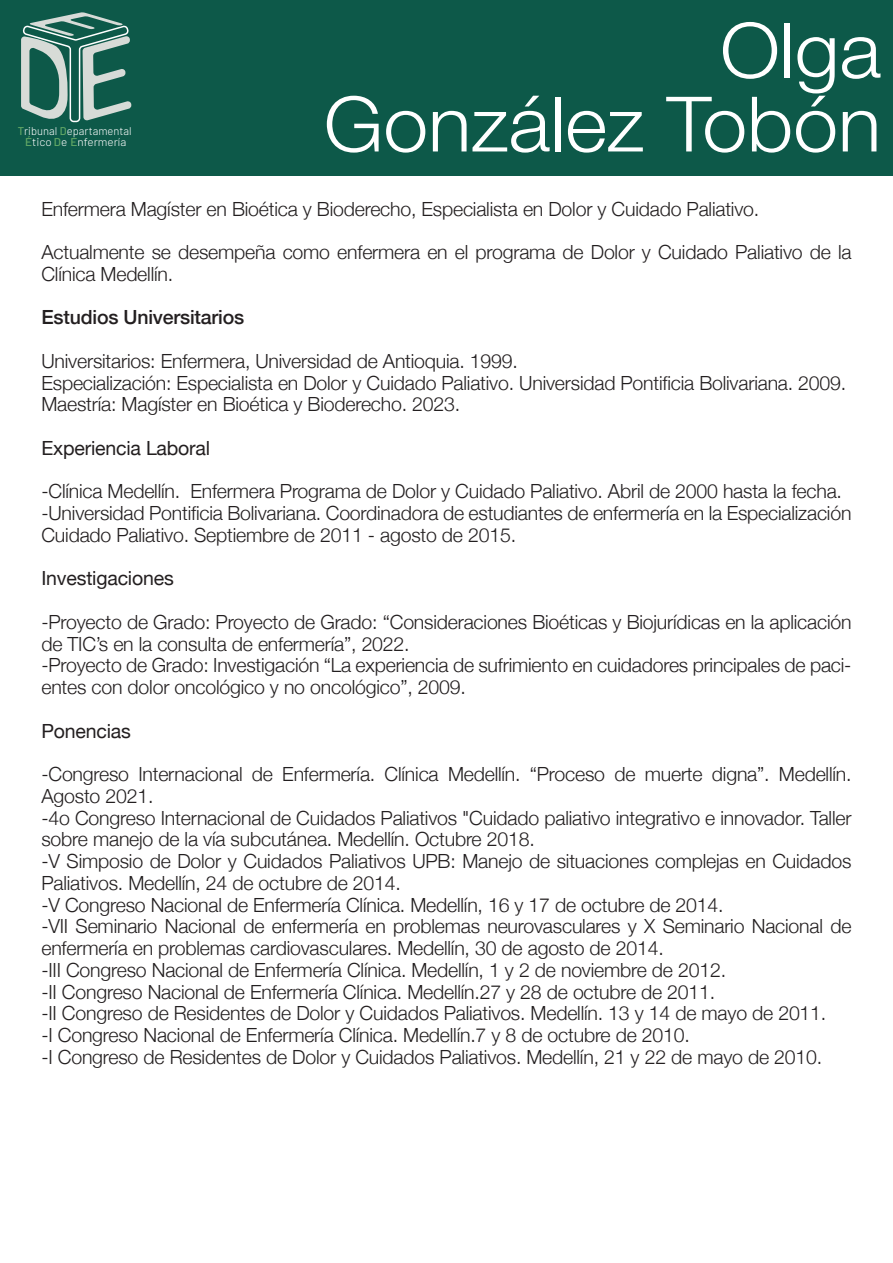
<style>
.page{position:relative;width:893px;height:1263px;background:#fff}
.page>*{position:absolute;margin:0;border:0;box-sizing:border-box;transform-origin:0 0}
.t1{font:300 76.5px/73.8px "Helvetica Neue LT Std";color:#fff;text-align:right;scale:1.05 1}
.t2{font:300 19.5px/21.8px "Helvetica Neue";letter-spacing:-.01em;color:#231f20}
.t3{font:19.5px "Helvetica Neue";letter-spacing:-.01em;color:#231f20}
.t4{font:500 19.5px "Helvetica Neue";letter-spacing:-.01em;color:#231f20}
.t5{font:300 11.1px/10.9px "Barlow";color:#fff;text-align:center}
.s1{font-weight:500;color:#63a966}
</style>
<div class="page">
<div style="left:0;top:0;width:893px;height:175px;background:#0d5949"></div>
<svg style="left:21px;top:12px;width:111px;height:111px"></svg>
<p class="t5" style="left:18px;top:125px;width:115px"><span class="s1">T</span>ribunal <span class="s1">D</span>epartamental<br><span class="s1">É</span>tico <span class="s1">D</span>e <span class="s1">E</span>nfermería</p>
<h1 class="t1" style="left:324px;top:12px;width:532px">Olga<br>González Tobón</h1>
<p class="t2" style="left:41px;top:196px;width:719px">Enfermera Magíster en Bioética y Bioderecho, Especialista en Dolor y Cuidado Paliativo.</p>
<p class="t2" style="left:41px;top:240px;width:812px">Actualmente se desempeña como enfermera en el programa de Dolor y Cuidado Paliativo de la<br>Clínica Medellín.</p>
<p class="t4" style="left:41px;top:302px;width:204px">Estudios Universitarios</p>
<p class="t2" style="left:41px;top:349px;width:806px">Universitarios: Enfermera, Universidad de Antioquia. 1999.<br>Especialización: Especialista en Dolor y Cuidado Paliativo. Universidad Pontificia Bolivariana. 2009.<br>Maestría: Magíster en Bioética y Bioderecho. 2023.</p>
<p class="t3" style="left:41px;top:434px;width:170px">Experiencia Laboral</p>
<p class="t2" style="left:41px;top:479px;width:811px">-Clínica Medellín. Enfermera Programa de Dolor y Cuidado Paliativo. Abril de 2000 hasta la fecha. -Universidad Pontificia Bolivariana. Coordinadora de estudiantes de enfermería en la Especialización<br>Cuidado Paliativo. Septiembre de 2011 - agosto de 2015.</p>
<p class="t3" style="left:41px;top:564px;width:134px">Investigaciones</p>
<p class="t2" style="left:41px;top:610px;width:812px">-Proyecto de Grado: Proyecto de Grado: “Consideraciones Bioéticas y Biojurídicas en la aplicación de TIC’s en la consulta de enfermería”, 2022.<br>-Proyecto de Grado: Investigación “La experiencia de sufrimiento en cuidadores principales de paci&shy;entes con dolor oncológico y no oncológico”, 2009.</p>
<p class="t3" style="left:41px;top:717px;width:91px">Ponencias</p>
<p class="t2" style="left:41px;top:762px;width:812px">-Congreso Internacional de Enfermería. Clínica Medellín. “Proceso de muerte digna”. Medellín.<br>Agosto 2021.<br>-4o Congreso Internacional de Cuidados Paliativos "Cuidado paliativo integrativo e innovador. Taller sobre manejo de la vía subcutánea. Medellín. Octubre 2018.<br>-V Simposio de Dolor y Cuidados Paliativos UPB: Manejo de situaciones complejas en Cuidados Paliativos. Medellín, 24 de octubre de 2014.<br>-V Congreso Nacional de Enfermería Clínica. Medellín, 16 y 17 de octubre de 2014.<br>-VII Seminario Nacional de enfermería en problemas neurovasculares y X Seminario Nacional de enfermería en problemas cardiovasculares. Medellín, 30 de agosto de 2014.<br>-III Congreso Nacional de Enfermería Clínica. Medellín, 1 y 2 de noviembre de 2012.<br>-II Congreso Nacional de Enfermería Clínica. Medellín.27 y 28 de octubre de 2011.<br>-II Congreso de Residentes de Dolor y Cuidados Paliativos. Medellín. 13 y 14 de mayo de 2011.<br>-I Congreso Nacional de Enfermería Clínica. Medellín.7 y 8 de octubre de 2010.<br>-I Congreso de Residentes de Dolor y Cuidados Paliativos. Medellín, 21 y 22 de mayo de 2010.</p>
</div>
